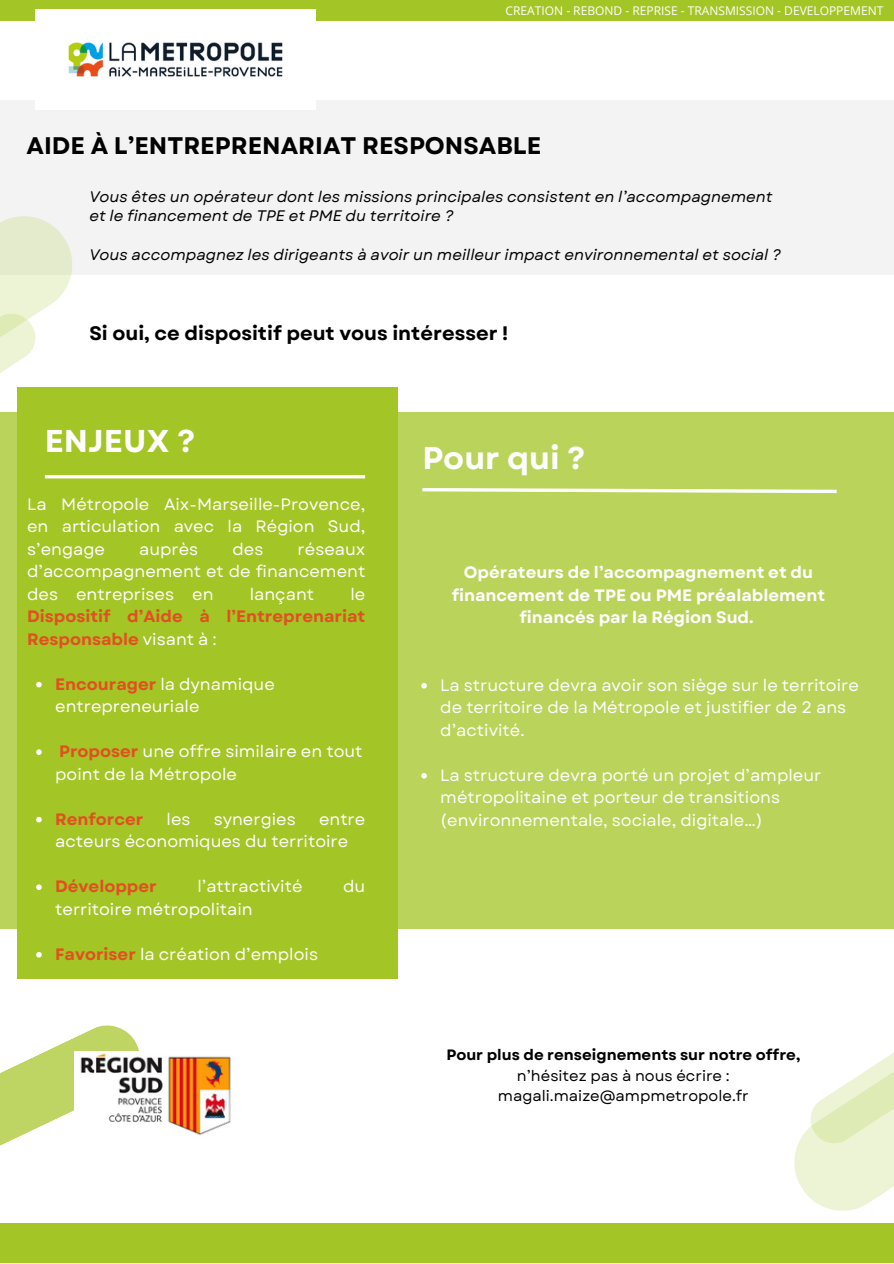
<style>
.page{position:relative;width:894px;height:1264px;background:#fff}
.page>*{position:absolute;margin:0;border:0;box-sizing:border-box;transform-origin:0 0}
.t1{font:700 31.5px "Garet";color:#fff}
.t2{font:700 24px "Garet";color:#000}
.t3{font:700 19.5px "Garet";color:#000}
.t4{font:16.5px/22.5px "Garet";color:#fff}
.t5{font:700 16.5px/22.5px "Garet";color:#fff;text-align:center}
.t6{font:700 16.5px/22.5px "Garet";color:#e15020;text-align:justify}
.t7{font:italic 15.3px/19.4px "Garet";color:#000}
.t8{font:15px/20.2px "Garet";color:#000;text-align:center}
.t9{font:12px "Open Sans";color:#fff}
.s1{font-weight:400;color:#fff}
.s2{font-weight:700;color:#e15020}
.s3{font-weight:700}
</style>
<div class="page">
<div style="left:0;top:101px;width:893px;height:174px;background:#f4f3f3"></div>
<div style="left:0;top:411px;width:893px;height:517px;background:#bad35a"></div>
<div style="left:17px;top:387px;width:381px;height:592px;background:#a4c526"></div>
<svg style="left:0;top:1025px;width:139px;height:121px"></svg>
<div style="left:0;top:1223px;width:893px;height:40px;background:#a4c526"></div>
<svg style="left:787px;top:928px;width:106px;height:283px"></svg>
<hr style="left:45px;top:475px;width:320px;height:3px;background:#fff">
<svg style="left:0;top:216px;width:79px;height:263px"></svg>
<div style="left:0;top:0;width:893px;height:21px;background:#a4c526"></div>
<img style="left:36px;top:9px;width:279px;height:101px">
<svg style="left:422px;top:488px;width:415px;height:6px"></svg>
<img style="left:75px;top:1051px;width:156px;height:87px">
<svg style="left:36px;top:681px;width:6px;height:6px"></svg>
<svg style="left:36px;top:749px;width:6px;height:6px"></svg>
<svg style="left:36px;top:816px;width:6px;height:6px"></svg>
<svg style="left:36px;top:884px;width:6px;height:6px"></svg>
<svg style="left:36px;top:952px;width:6px;height:5px"></svg>
<svg style="left:421px;top:683px;width:6px;height:5px"></svg>
<svg style="left:421px;top:773px;width:6px;height:5px"></svg>
<p class="t9" style="left:505px;top:3px;width:379px">CREATION - REBOND - REPRISE - TRANSMISSION - DEVELOPPEMENT</p>
<h2 class="t2" style="left:27px;top:128px;width:516px">AIDE À L’ENTREPRENARIAT RESPONSABLE</h2>
<h6 class="t7" style="left:89px;top:187px;width:684px">Vous êtes un opérateur dont les missions principales consistent en l’accompagnement et le financement de TPE et PME du territoire ?</h6>
<h6 class="t7" style="left:89px;top:245px;width:693px">Vous accompagnez les dirigeants à avoir un meilleur impact environnemental et social ?</h6>
<p class="t3" style="left:89px;top:319px;width:420px">Si oui, ce dispositif peut vous intéresser !</p>
<p class="t1" style="left:45px;top:418px;width:152px">ENJEUX ?</p>
<h4 class="t4" style="left:27px;top:492px;width:339px;text-align:justify">La Métropole Aix-Marseille-Provence, en articulation avec la Région Sud, s’engage</h4>
<h4 class="t4" style="left:27px;top:537px;width:339px;text-align:justify;text-indent:270px">réseaux d’accompagnement et de financement des entreprises en</h4>
<h4 class="t4" style="left:139px;top:537px;width:61px">auprès</h4>
<h4 class="t4" style="left:232px;top:537px;width:32px">des</h4>
<h4 class="t6" style="left:27px;top:582px;width:339px;text-indent:323px"><span class="s1">le </span>Dispositif d’Aide à l’Entreprenariat Responsable <span class="s1">visant à :</span></h4>
<h1 class="t4" style="left:55px;top:672px;width:221px"><span class="s2">Encourager</span> la dynamique entrepreneuriale</h1>
<h2 class="t4" style="left:55px;top:740px;width:309px"><span class="s2">Proposer</span> une offre similaire en tout point de la Métropole</h2>
<h5 class="t6" style="left:55px;top:807px;width:90px">Renforcer</h5>
<h5 class="t4" style="left:166px;top:807px;width:25px">les</h5>
<h5 class="t4" style="left:214px;top:807px;width:83px">synergies</h5>
<h4 class="t4" style="left:250px;top:582px;width:66px">lançant</h4>
<h5 class="t4" style="left:55px;top:807px;width:311px;text-indent:264px">entre acteurs économiques du territoire</h5>
<p class="t6" style="left:55px;top:875px;width:103px">Développer</p>
<p class="t4" style="left:197px;top:875px;width:107px">l’attractivité</p>
<p class="t4" style="left:343px;top:875px;width:24px">du</p>
<p class="t4" style="left:55px;top:897px;width:199px">territoire métropolitain</p>
<p class="t4" style="left:55px;top:942px;width:264px"><span class="s2">Favoriser</span> la création d’emplois</p>
<p class="t1" style="left:422px;top:435px;width:164px">Pour qui ?</p>
<h6 class="t5" style="left:451px;top:561px;width:375px">Opérateurs de l’accompagnement et du financement de TPE ou PME préalablement financés par la Région Sud.</h6>
<p class="t4" style="left:440px;top:674px;width:420px">La structure devra avoir son siège sur le territoire de territoire de la Métropole et justifier de 2 ans d’activité.</p>
<p class="t4" style="left:440px;top:764px;width:382px">La structure devra porté un projet d’ampleur métropolitaine et porteur de transitions (environnementale, sociale, digitale…)</p>
<h6 class="t8" style="left:446px;top:1045px;width:355px"><span class="s3">Pour plus de renseignements sur notre offre, </span>n’hésitez pas à nous écrire : magali.maize@ampmetropole.fr</h6>
</div>
